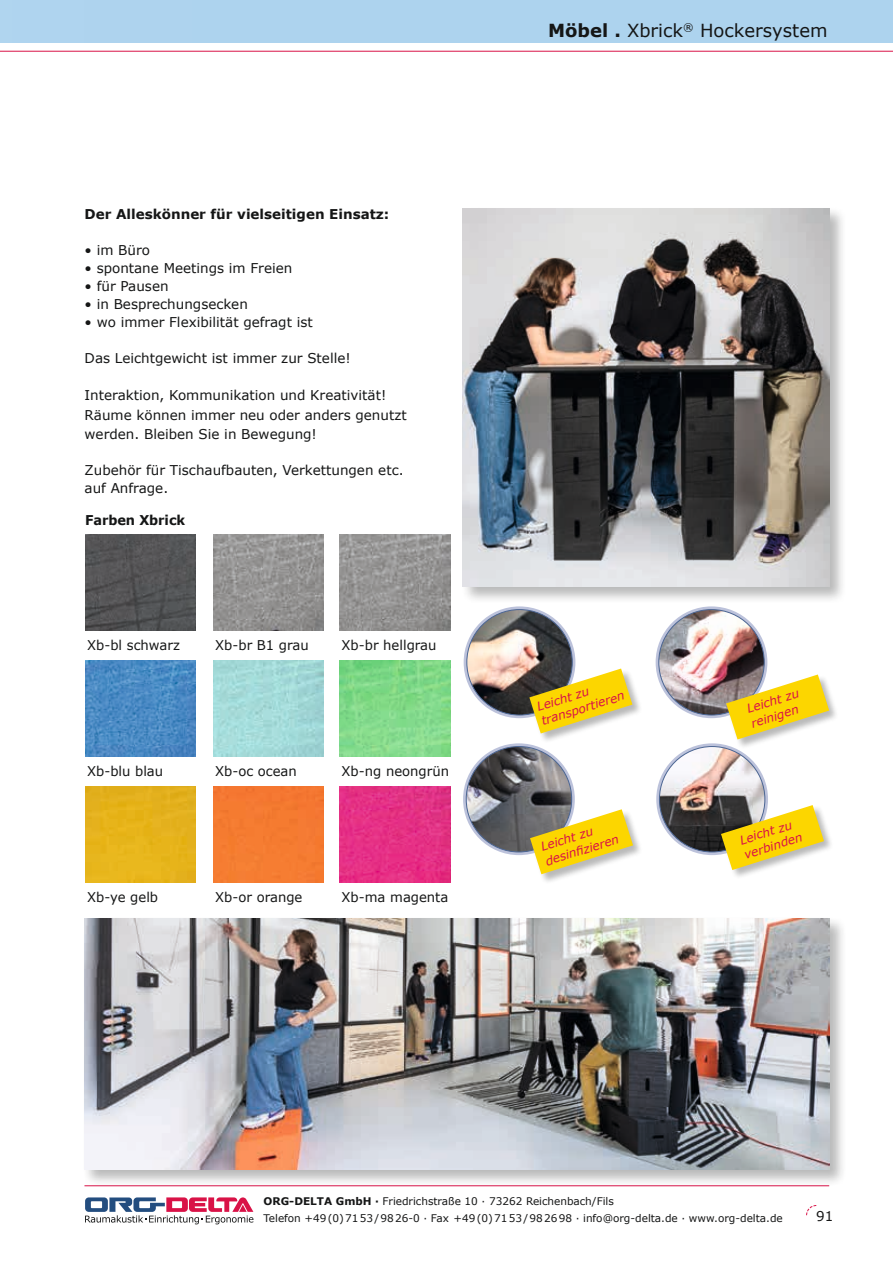
<style>
.page{position:relative;width:893px;height:1263px;background:#fff}
.page>*{position:absolute;margin:0;border:0;box-sizing:border-box;transform-origin:0 0}
.t1{font:18px "Verdana";color:#151616}
.t2{font:13.5px/19.5px "Verdana";color:#151616}
.t3{font:700 13.5px "Verdana";color:#151616}
.t4{font:700 13.5px "Verdana";color:#151616;scale:.96 1}
.t5{font:italic 12.15px/15px "Verdana";color:#d91247}
.t6{font:10.5px/16.5px "Verdana";color:#151616}
.s1{font-weight:700}
</style>
<div class="page">
<svg style="left:806px;top:1205px;width:11px;height:11px"></svg>
<svg style="left:85px;top:1197px;width:168px;height:27px"></svg>
<hr style="left:0;top:51px;width:893px;height:1px;background:#d91247">
<div style="left:0;top:0;width:893px;height:43px;background:#add3ee"></div>
<div style="left:461px;top:206px;width:385px;height:398px;background:#151616;opacity:.3"></div>
<img style="left:463px;top:208px;width:366px;height:379px">
<div style="left:83px;top:916px;width:764px;height:271px;background:#151616;opacity:.3"></div>
<img style="left:85px;top:918px;width:744px;height:251px">
<svg style="left:464px;top:606px;width:111px;height:112px"></svg>
<img style="left:467px;top:610px;width:105px;height:105px;border-radius:53px">
<div style="left:530px;top:668px;width:112px;height:76px;background:#151616;opacity:.3"></div>
<svg style="left:529px;top:668px;width:103px;height:65px"></svg>
<svg style="left:656px;top:606px;width:111px;height:112px"></svg>
<img style="left:659px;top:610px;width:105px;height:105px;border-radius:53px">
<div style="left:726px;top:674px;width:113px;height:76px;background:#151616;opacity:.3"></div>
<svg style="left:726px;top:674px;width:103px;height:65px"></svg>
<svg style="left:463px;top:743px;width:112px;height:112px"></svg>
<img style="left:466px;top:746px;width:106px;height:106px;border-radius:53px">
<div style="left:530px;top:809px;width:113px;height:75px;background:#151616;opacity:.3"></div>
<svg style="left:530px;top:809px;width:103px;height:65px"></svg>
<svg style="left:656px;top:743px;width:112px;height:112px"></svg>
<img style="left:659px;top:746px;width:106px;height:106px;border-radius:53px">
<div style="left:721px;top:805px;width:113px;height:75px;background:#151616;opacity:.3"></div>
<svg style="left:721px;top:805px;width:103px;height:65px"></svg>
<img style="left:85px;top:534px;width:111px;height:96px">
<img style="left:213px;top:534px;width:111px;height:96px">
<img style="left:339px;top:534px;width:111px;height:96px">
<img style="left:85px;top:660px;width:111px;height:96px">
<img style="left:213px;top:660px;width:111px;height:96px">
<img style="left:339px;top:660px;width:111px;height:96px">
<div style="left:85px;top:786px;width:111px;height:96px;background:#e6b31c"></div>
<div style="left:213px;top:786px;width:111px;height:96px;background:#f57b31"></div>
<img style="left:339px;top:786px;width:111px;height:96px">
<p class="t3" style="left:85px;top:204px;width:306px">Der Alleskönner für vielseitigen Einsatz:</p>
<p class="t2" style="left:85px;top:240px;width:67px">• im Büro</p>
<p class="t2" style="left:85px;top:258px;width:209px">• spontane Meetings im Freien</p>
<p class="t2" style="left:85px;top:276px;width:86px">• für Pausen</p>
<p class="t2" style="left:85px;top:294px;width:165px">• in Besprechungsecken</p>
<p class="t2" style="left:85px;top:312px;width:230px">• wo immer Flexibilität gefragt ist</p>
<p class="t2" style="left:85px;top:348px;width:268px">Das Leichtgewicht ist immer zur Stelle!</p>
<p class="t2" style="left:85px;top:386px;width:324px">Interaktion, Kommunikation und Kreativität!<br>Räume können immer neu oder anders genutzt werden. Bleiben Sie in Bewegung!</p>
<p class="t2" style="left:85px;top:461px;width:321px;line-height:18px">Zubehör für Tischaufbauten, Verkettungen etc. auf Anfrage.</p>
<p class="t4" style="left:85px;top:510px;width:106px">Farben Xbrick</p>
<p class="t2" style="left:87px;top:636px;width:94px">Xb-bl schwarz</p>
<p class="t2" style="left:215px;top:636px;width:95px">Xb-br B1 grau</p>
<p class="t2" style="left:342px;top:636px;width:96px">Xb-br hellgrau</p>
<p class="t2" style="left:87px;top:762px;width:78px">Xb-blu blau</p>
<p class="t2" style="left:215px;top:762px;width:83px">Xb-oc ocean</p>
<p class="t2" style="left:342px;top:762px;width:109px">Xb-ng neongrün</p>
<p class="t2" style="left:87px;top:888px;width:72px">Xb-ye gelb</p>
<p class="t2" style="left:215px;top:888px;width:89px">Xb-or orange</p>
<p class="t2" style="left:342px;top:888px;width:108px">Xb-ma magenta</p>
<h1 class="t1" style="left:548px;top:19px;width:281px"><span class="s1">Möbel .</span> Xbrick<sup>®</sup> Hockersystem</h1>
<p class="t5" style="left:535px;top:700px;width:88px;rotate:-18deg">Leicht zu transportieren</p>
<p class="t5" style="left:745px;top:702px;width:56px;rotate:-18deg">Leicht zu reinigen</p>
<p class="t5" style="left:539px;top:840px;width:78px;rotate:-18deg">Leicht zu desinfi zieren</p>
<p class="t5" style="left:738px;top:834px;width:62px;rotate:-18deg">Leicht zu verbinden</p>
<p class="t6" style="left:264px;top:1193px;width:521px"><span class="s1">ORG-DELTA GmbH ·</span> Friedrichstraße 10 · 73262 Reichenbach/Fils<br>Telefon +49(0)7153/9826-0 · Fax +49(0)7153/982698 · info@org-delta.de · www.org-delta.de</p>
<p class="t2" style="left:816px;top:1207px;width:19px">91</p>
</div>
